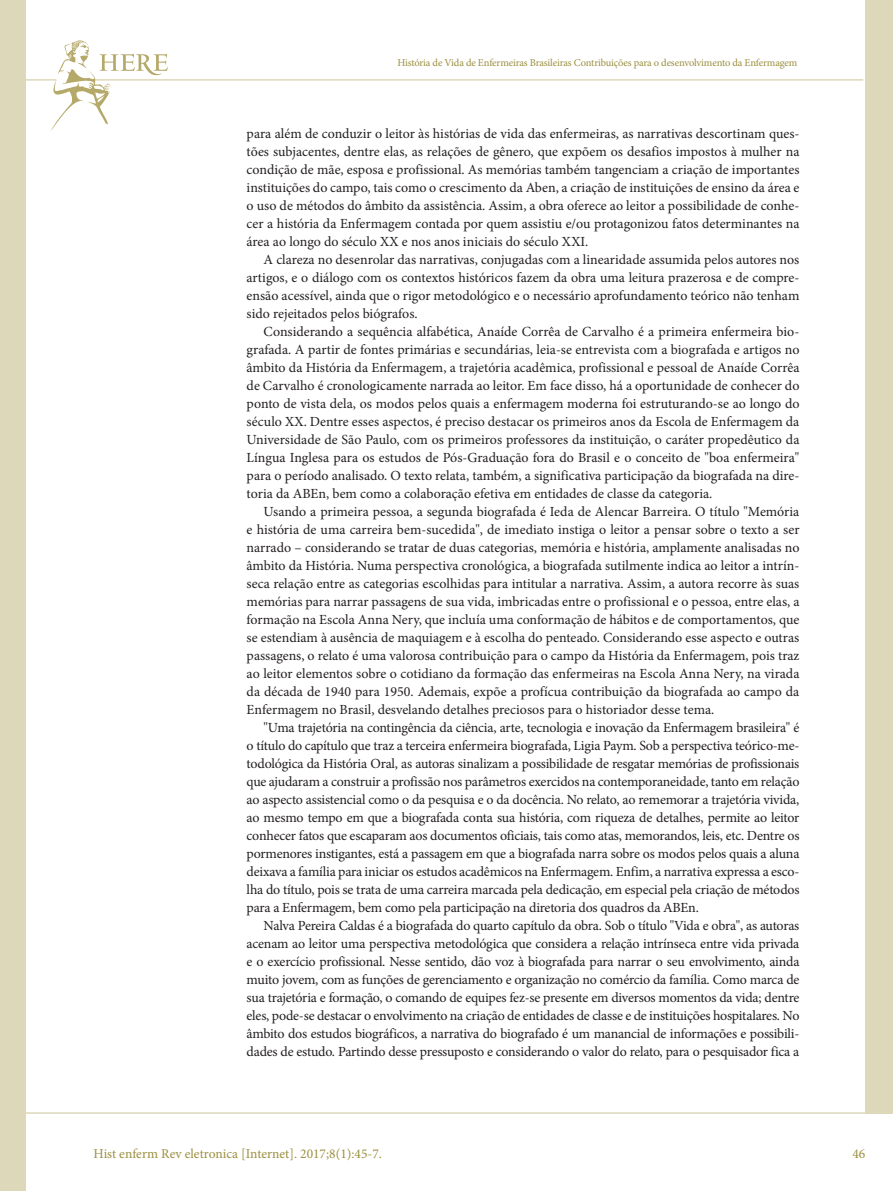
<style>
.page{position:relative;width:893px;height:1191px;background:#fff}
.page>*{position:absolute;margin:0;border:0;box-sizing:border-box;transform-origin:0 0}
.t1{font:13.95px/18px "Minion Pro";letter-spacing:-.005em;color:#231f20;text-align:justify}
.t2{font:13.5px "Minion Pro";color:#9b8f3f}
.t3{font:10.5px "Minion Pro";letter-spacing:-.015em;color:#9b8f3f}
</style>
<div class="page">
<hr style="left:0;top:1112px;width:893px;height:1px;background:#ded8bb">
<hr style="left:0;top:79px;width:863px;height:2px;background:#ded8bb">
<div style="left:865px;top:0;width:28px;height:1113px;background:#ded8bb"></div>
<div style="left:0;top:0;width:26px;height:1191px;background:#ded8bb"></div>
<svg style="left:50px;top:40px;width:118px;height:91px"></svg>
<p class="t3" style="left:397px;top:56px;width:401px">História de Vida de Enfermeiras Brasileiras Contribuições para o desenvolvimento da Enfermagem</p>
<p class="t1" style="left:247px;top:124px;width:554px">para além de conduzir o leitor às histórias de vida das enfermeiras, as narrativas descortinam ques&shy;tões subjacentes, dentre elas, as relações de gênero, que expõem os desafios impostos à mulher na condição de mãe, esposa e profissional. As memórias também tangenciam a criação de importantes instituições do campo, tais como o crescimento da Aben, a criação de instituições de ensino da área e o uso de métodos do âmbito da assistência. Assim, a obra oferece ao leitor a possibilidade de conhe&shy;cer a história da Enfermagem contada por quem assistiu e/ou protagonizou fatos determinantes na área ao longo do século XX e nos anos iniciais do século XXI.</p>
<p class="t1" style="left:247px;top:250px;width:554px;text-indent:17px">A clareza no desenrolar das narrativas, conjugadas com a linearidade assumida pelos autores nos artigos, e o diálogo com os contextos históricos fazem da obra uma leitura prazerosa e de compre&shy;ensão acessível, ainda que o rigor metodológico e o necessário aprofundamento teórico não tenham sido rejeitados pelos biógrafos.</p>
<p class="t1" style="left:247px;top:322px;width:554px;text-indent:17px">Considerando a sequência alfabética, Anaíde Corrêa de Carvalho é a primeira enfermeira bio&shy;grafada. A partir de fontes primárias e secundárias, leia-se entrevista com a biografada e artigos no âmbito da História da Enfermagem, a trajetória acadêmica, profissional e pessoal de Anaíde Corrêa de Carvalho é cronologicamente narrada ao leitor. Em face disso, há a oportunidade de conhecer do ponto de vista dela, os modos pelos quais a enfermagem moderna foi estruturando-se ao longo do século XX. Dentre esses aspectos, é preciso destacar os primeiros anos da Escola de Enfermagem da Universidade de São Paulo, com os primeiros professores da instituição, o caráter propedêutico da Língua Inglesa para os estudos de Pós-Graduação fora do Brasil e o conceito de "boa enfermeira" para o período analisado. O texto relata, também, a significativa participação da biografada na dire&shy;toria da ABEn, bem como a colaboração efetiva em entidades de classe da categoria.</p>
<p class="t1" style="left:247px;top:502px;width:554px;text-indent:17px">Usando a primeira pessoa, a segunda biografada é Ieda de Alencar Barreira. O título "Memória e história de uma carreira bem-sucedida", de imediato instiga o leitor a pensar sobre o texto a ser narrado – considerando se tratar de duas categorias, memória e história, amplamente analisadas no âmbito da História. Numa perspectiva cronológica, a biografada sutilmente indica ao leitor a intrín&shy;seca relação entre as categorias escolhidas para intitular a narrativa. Assim, a autora recorre às suas memórias para narrar passagens de sua vida, imbricadas entre o profissional e o pessoa, entre elas, a formação na Escola Anna Nery, que incluía uma conformação de hábitos e de comportamentos, que se estendiam à ausência de maquiagem e à escolha do penteado. Considerando esse aspecto e outras passagens, o relato é uma valorosa contribuição para o campo da História da Enfermagem, pois traz ao leitor elementos sobre o cotidiano da formação das enfermeiras na Escola Anna Nery, na virada da década de 1940 para 1950. Ademais, expõe a profícua contribuição da biografada ao campo da Enfermagem no Brasil, desvelando detalhes preciosos para o historiador desse tema.</p>
<p class="t1" style="left:247px;top:718px;width:554px;text-indent:17px">"Uma trajetória na contingência da ciência, arte, tecnologia e inovação da Enfermagem brasileira" é o título do capítulo que traz a terceira enfermeira biografada, Ligia Paym. Sob a perspectiva teórico-me&shy;todológica da História Oral, as autoras sinalizam a possibilidade de resgatar memórias de profissionais que ajudaram a construir a profissão nos parâmetros exercidos na contemporaneidade, tanto em relação ao aspecto assistencial como o da pesquisa e o da docência. No relato, ao rememorar a trajetória vivida, ao mesmo tempo em que a biografada conta sua história, com riqueza de detalhes, permite ao leitor conhecer fatos que escaparam aos documentos oficiais, tais como atas, memorandos, leis, etc. Dentre os pormenores instigantes, está a passagem em que a biografada narra sobre os modos pelos quais a aluna deixava a família para iniciar os estudos acadêmicos na Enfermagem. Enfim, a narrativa expressa a esco&shy;lha do título, pois se trata de uma carreira marcada pela dedicação, em especial pela criação de métodos para a Enfermagem, bem como pela participação na diretoria dos quadros da ABEn.</p>
<p class="t1" style="left:247px;top:916px;width:554px;text-indent:17px">Nalva Pereira Caldas é a biografada do quarto capítulo da obra. Sob o título "Vida e obra", as autoras acenam ao leitor uma perspectiva metodológica que considera a relação intrínseca entre vida privada e o exercício profissional. Nesse sentido, dão voz à biografada para narrar o seu envolvimento, ainda muito jovem, com as funções de gerenciamento e organização no comércio da família. Como marca de sua trajetória e formação, o comando de equipes fez-se presente em diversos momentos da vida; dentre eles, pode-se destacar o envolvimento na criação de entidades de classe e de instituições hospitalares. No âmbito dos estudos biográficos, a narrativa do biografado é um manancial de informações e possibili&shy;dades de estudo. Partindo desse pressuposto e considerando o valor do relato, para o pesquisador fica a</p>
<p class="t2" style="left:94px;top:1144px;width:290px">Hist enferm Rev eletronica [Internet]. 2017;8(1):45-7.</p>
<p class="t2" style="left:852px;top:1144px;width:14px">46</p>
</div>
